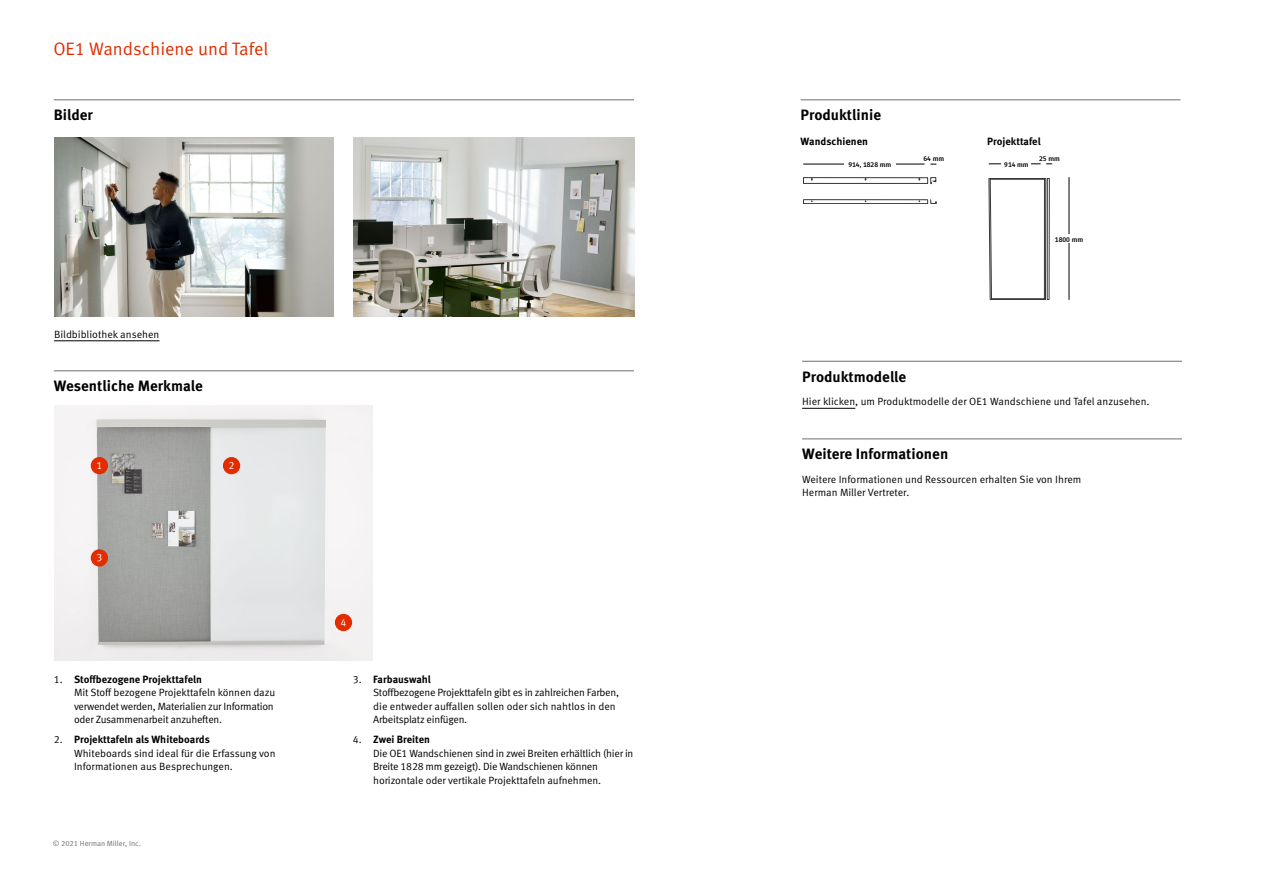
<style>
.page{position:relative;width:1263px;height:893px;background:#fff}
.page>*{position:absolute;margin:0;border:0;box-sizing:border-box;transform-origin:0 0}
.t1{font:18px "Meta OT Norm";color:#e22d00}
.t2{font:700 15px "Meta OT";color:#000}
.t3{font:10.5px/13.5px "Meta OT Norm";letter-spacing:-.01em;color:#000}
.t4{font:700 10.5px "Meta OT";color:#000}
.t5{font:10.5px "Meta OT Norm";color:#fff}
.t6{font:7.5px "Meta OT Norm";color:#6d6e71}
.t7{font:500 6.75px "Fira Sans";color:#000}
.s1{font-family:"Meta OT Norm";font-weight:400}
</style>
<div class="page">
<hr style="left:801px;top:100px;width:379px;height:1px;background:#6d6e71">
<img style="left:54px;top:405px;width:319px;height:255px">
<hr style="left:54px;top:100px;width:580px;height:1px;background:#6d6e71">
<hr style="left:54px;top:371px;width:580px;height:1px;background:#6d6e71">
<div style="left:91px;top:457px;width:17px;height:17px;background:#e32d00;border-radius:50%"></div>
<div style="left:223px;top:457px;width:17px;height:17px;background:#e32d00;border-radius:50%"></div>
<div style="left:91px;top:549px;width:17px;height:18px;background:#e32d00;border-radius:50%"></div>
<div style="left:335px;top:614px;width:17px;height:17px;background:#e32d00;border-radius:50%"></div>
<img style="left:54px;top:137px;width:280px;height:179px">
<img style="left:354px;top:137px;width:280px;height:179px">
<hr style="left:54px;top:341px;width:105px;height:1px;background:#000">
<hr style="left:803px;top:164px;width:121px;height:1px;background:#000">
<div style="left:844px;top:160px;width:51px;height:8px;background:#fff"></div>
<hr style="left:802px;top:408px;width:53px;height:1px;background:#000">
<hr style="left:802px;top:361px;width:380px;height:1px;background:#6d6e71">
<svg style="left:989px;top:178px;width:60px;height:122px"></svg>
<hr style="left:989px;top:164px;width:51px;height:1px;background:#000">
<div style="left:1001px;top:159px;width:30px;height:9px;background:#fff"></div>
<hr style="left:1069px;top:177px;width:1px;height:123px;background:#000">
<div style="left:1052px;top:234px;width:34px;height:9px;background:#fff"></div>
<svg style="left:803px;top:177px;width:133px;height:27px"></svg>
<hr style="left:802px;top:439px;width:380px;height:1px;background:#6d6e71">
<h1 class="t1" style="left:53px;top:38px;width:216px">OE1 Wandschiene und Tafel</h1>
<h2 class="t2" style="left:54px;top:106px;width:41px">Bilder</h2>
<p class="t3" style="left:54px;top:328px;width:107px">Bildbibliothek ansehen</p>
<h2 class="t2" style="left:54px;top:377px;width:151px">Wesentliche Merkmale</h2>
<p class="t5" style="left:96px;top:459px;width:7px">1</p>
<p class="t5" style="left:229px;top:459px;width:7px">2</p>
<p class="t5" style="left:96px;top:551px;width:7px">3</p>
<p class="t4" style="left:54px;top:672px;width:150px"><span class="s1">1.</span> Stoffbezogene Projekttafeln</p>
<p class="t3" style="left:74px;top:686px;width:203px">Mit Stoff bezogene Projekttafeln können dazu verwendet werden, Materialien zur Information oder Zusammenarbeit anzuheften.</p>
<p class="t4" style="left:54px;top:733px;width:158px"><span class="s1">2.</span> Projekttafeln als Whiteboards</p>
<p class="t3" style="left:74px;top:747px;width:203px">Whiteboards sind ideal für die Erfassung von<br>Informationen aus Besprechungen.</p>
<p class="t6" style="left:53px;top:839px;width:90px">© 2021 Herman Miller, Inc.</p>
<p class="t5" style="left:340px;top:616px;width:7px">4</p>
<p class="t4" style="left:353px;top:672px;width:79px"><span class="s1">3.</span> Farbauswahl</p>
<p class="t3" style="left:373px;top:686px;width:247px">Stoffbezogene Projekttafeln gibt es in zahlreichen Farben, die entweder auffallen sollen oder sich nahtlos in den<br>Arbeitsplatz einfügen.</p>
<p class="t4" style="left:353px;top:733px;width:79px"><span class="s1">4.</span> Zwei Breiten</p>
<p class="t3" style="left:373px;top:747px;width:262px">Die OE1 Wandschienen sind in zwei Breiten erhältlich (hier in<br>Breite 1828 mm gezeigt). Die Wandschienen können horizontale oder vertikale Projekttafeln aufnehmen.</p>
<h2 class="t2" style="left:801px;top:106px;width:82px">Produktlinie</h2>
<p class="t4" style="left:801px;top:135px;width:69px">Wandschienen</p>
<p class="t7" style="left:848px;top:159px;width:44px">914, 1828 mm</p>
<p class="t7" style="left:923px;top:153px;width:22px">64 mm</p>
<p class="t4" style="left:987px;top:135px;width:55px">Projekttafel</p>
<p class="t7" style="left:1039px;top:153px;width:22px">25 mm</p>
<p class="t7" style="left:1004px;top:159px;width:26px">914 mm</p>
<p class="t7" style="left:1055px;top:234px;width:30px">1800 mm</p>
<h2 class="t2" style="left:802px;top:367px;width:106px">Produktmodelle</h2>
<p class="t3" style="left:802px;top:395px;width:349px">Hier klicken, um Produktmodelle der OE1 Wandschiene und Tafel anzusehen.</p>
<h2 class="t2" style="left:802px;top:445px;width:148px">Weitere Informationen</h2>
<p class="t3" style="left:802px;top:473px;width:281px">Weitere Informationen und Ressourcen erhalten Sie von Ihrem<br>Herman Miller Vertreter.</p>
</div>
